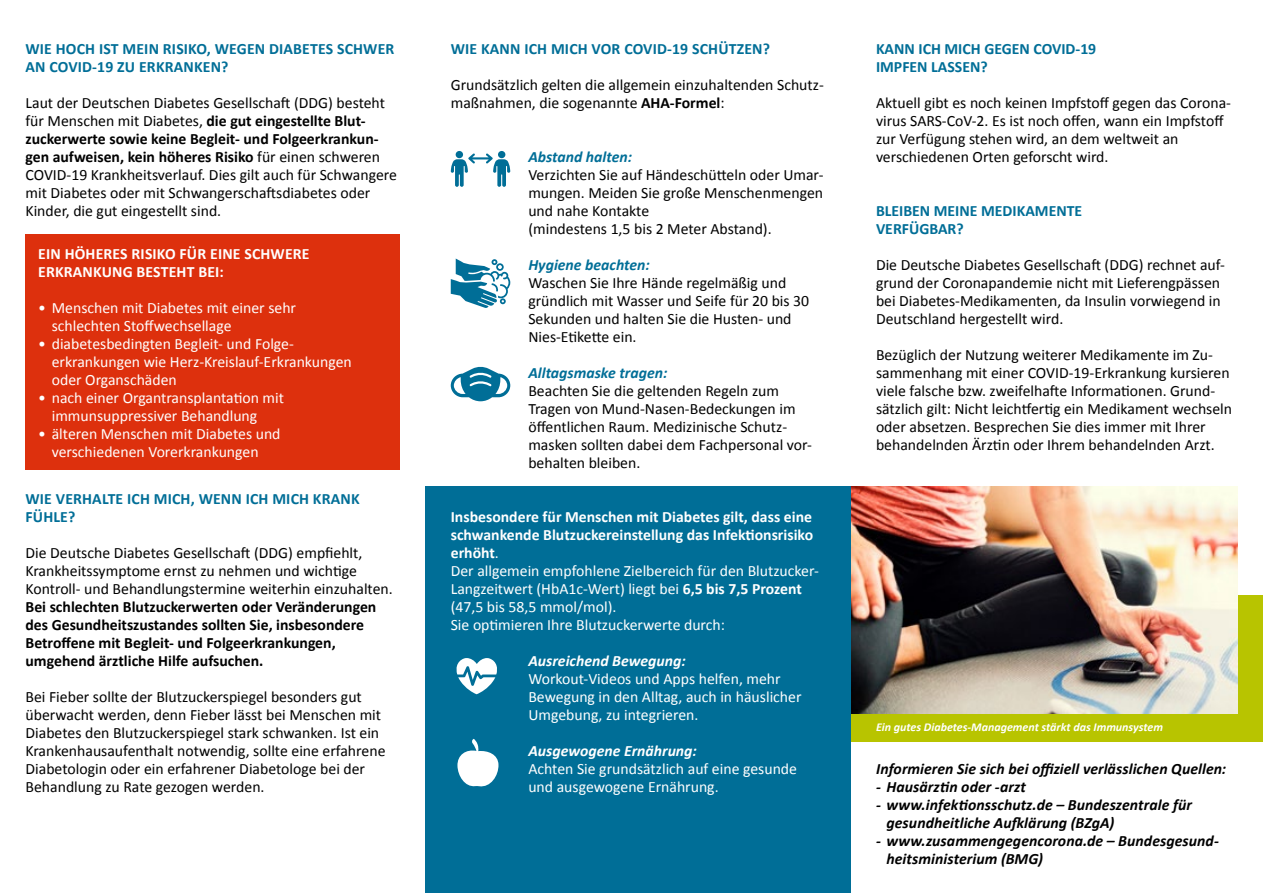
<style>
.page{position:relative;width:1263px;height:893px;background:#fff}
.page>*{position:absolute;margin:0;border:0;box-sizing:border-box;transform-origin:0 0}
.t1{font:15.75px/18px "Calibri";color:#000}
.t2{font:15.75px/18px "Calibri";color:#fff}
.t3{font:700 15.75px/18px "Calibri";letter-spacing:.01em;color:#006e97}
.t4{font:italic 700 15.75px/18px "Calibri";letter-spacing:.005em;color:#000}
.t5{font:700 15.75px/18px "Calibri";color:#000}
.t6{font:700 15.75px/18px "Calibri";letter-spacing:.01em;color:#fff}
.t7{font:italic 700 15.75px "Calibri";color:#006e97}
.t8{font:italic 700 15.75px "Calibri";color:#fff}
.t9{font:italic 700 12px "Calibri";color:#fff}
.s1{font-weight:700}
</style>
<div class="page">
<div style="left:26px;top:234px;width:374px;height:235px;background:#dd300d"></div>
<div style="left:850px;top:595px;width:413px;height:147px;background:#b8c400"></div>
<img style="left:850px;top:486px;width:387px;height:227px">
<div style="left:425px;top:486px;width:425px;height:407px;background:#006e97"></div>
<svg style="left:457px;top:739px;width:42px;height:48px"></svg>
<svg style="left:456px;top:658px;width:41px;height:36px"></svg>
<div style="left:456px;top:151px;width:7px;height:7px;background:#006e97;border-radius:50%"></div>
<div style="left:498px;top:151px;width:7px;height:7px;background:#006e97;border-radius:50%"></div>
<svg style="left:451px;top:153px;width:59px;height:34px"></svg>
<svg style="left:451px;top:366px;width:59px;height:35px"></svg>
<svg style="left:451px;top:259px;width:59px;height:49px"></svg>
<p class="t3" style="left:26px;top:40px;width:370px">WIE HOCH IST MEIN RISIKO, WEGEN DIABETES SCHWER<br>AN COVID-19 ZU ERKRANKEN?</p>
<p class="t1" style="left:26px;top:94px;width:373px">Laut der Deutschen Diabetes Gesellschaft (DDG) besteht für Menschen mit Diabetes, <span class="s1">die gut eingestellte Blut&shy;zuckerwerte sowie keine Begleit- und Folgeerkrankun&shy;gen aufweisen, kein höheres Risiko</span> für einen schweren COVID-19 Krankheitsverlauf. Dies gilt auch für Schwangere mit Diabetes oder mit Schwangerschaftsdiabetes oder Kinder, die gut eingestellt sind.</p>
<p class="t6" style="left:38px;top:244px;width:273px">EIN HÖHERES RISIKO FÜR EINE SCHWERE<br>ERKRANKUNG BESTEHT BEI:</p>
<p class="t2" style="left:52px;top:298px;width:246px;text-indent:-13px">• Menschen mit Diabetes mit einer sehr schlechten Stoffwechsellage</p>
<p class="t2" style="left:52px;top:334px;width:302px;text-indent:-13px">• diabetesbedingten Begleit- und Folge&shy;erkrankungen wie Herz-Kreislauf-Erkrankungen oder Organschäden</p>
<p class="t2" style="left:52px;top:388px;width:234px;text-indent:-13px">• nach einer Organtransplantation mit immunsuppressiver Behandlung</p>
<p class="t2" style="left:38px;top:424px;width:244px;text-align:center">• älteren Menschen mit Diabetes und verschiedenen Vorerkrankungen</p>
<p class="t3" style="left:26px;top:490px;width:336px">WIE VERHALTE ICH MICH, WENN ICH MICH KRANK<br>FÜHLE?</p>
<p class="t1" style="left:26px;top:544px;width:369px">Die Deutsche Diabetes Gesellschaft (DDG) empfiehlt,<br>Krankheitssymptome ernst zu nehmen und wichtige<br>Kontroll- und Behandlungstermine weiterhin einzuhalten.</p>
<p class="t5" style="left:26px;top:598px;width:352px">Bei schlechten Blutzuckerwerten oder Veränderungen des Gesundheitszustandes sollten Sie, insbesondere -Betroffene mit Begleit- und Folgeerkrankungen, umgehend ärztliche Hilfe aufsuchen.</p>
<p class="t1" style="left:26px;top:688px;width:361px">Bei Fieber sollte der Blutzuckerspiegel besonders gut überwacht werden, denn Fieber lässt bei Menschen mit Diabetes den Blutzuckerspiegel stark schwanken. Ist ein Krankenhausaufenthalt notwendig, sollte eine erfahrene Diabetologin oder ein erfahrener Diabetologe bei der Behandlung zu Rate gezogen werden.</p>
<p class="t3" style="left:451px;top:40px;width:321px">WIE KANN ICH MICH VOR COVID-19 SCHÜTZEN?</p>
<p class="t1" style="left:451px;top:76px;width:375px">Grundsätzlich gelten die allgemein einzuhaltenden Schutz&shy;maßnahmen, die sogenannte <span class="s1">AHA-Formel</span>:</p>
<p class="t7" style="left:528px;top:147px;width:105px">Abstand halten:</p>
<p class="t1" style="left:528px;top:166px;width:297px">Verzichten Sie auf Händeschütteln oder Umar&shy;mungen. Meiden Sie große Menschenmengen und nahe Kontakte<br>(mindestens 1,5 bis 2 Meter Abstand).</p>
<p class="t7" style="left:528px;top:255px;width:123px">Hygiene beachten:</p>
<p class="t1" style="left:528px;top:274px;width:282px">Waschen Sie Ihre Hände regelmäßig und gründlich mit Wasser und Seife für 20 bis 30<br>Sekunden und halten Sie die Husten- und Nies-Etikette ein.</p>
<p class="t7" style="left:528px;top:363px;width:140px">Alltagsmaske tragen:</p>
<p class="t1" style="left:528px;top:382px;width:285px">Beachten Sie die geltenden Regeln zum Tragen von Mund-Nasen-Bedeckungen im öffentlichen Raum. Medizinische Schutz&shy;masken sollten dabei dem Fachpersonal vor&shy;behalten bleiben.</p>
<p class="t2" style="left:451px;top:508px;width:370px"><span class="s1">Insbesondere für Menschen mit Diabetes gilt, dass eine schwankende Blutzuckereinstellung das Infektionsrisiko erhöht</span>.<br>Der allgemein empfohlene Zielbereich für den Blutzucker-Langzeitwert (HbA1c-Wert) liegt bei <span class="s1">6,5 bis 7,5 Prozent </span>(47,5 bis 58,5 mmol/mol).<br>Sie optimieren Ihre Blutzuckerwerte durch:</p>
<p class="t8" style="left:528px;top:651px;width:159px">Ausreichend Bewegung:</p>
<p class="t2" style="left:528px;top:670px;width:275px">Workout-Videos und Apps helfen, mehr<br>Bewegung in den Alltag, auch in häuslicher<br>Umgebung, zu integrieren.</p>
<p class="t8" style="left:528px;top:741px;width:170px">Ausgewogene Ernährung:</p>
<p class="t2" style="left:528px;top:760px;width:270px">Achten Sie grundsätzlich auf eine gesunde und ausgewogene Ernährung.</p>
<p class="t3" style="left:876px;top:40px;width:222px">KANN ICH MICH GEGEN COVID-19<br>IMPFEN LASSEN?</p>
<p class="t1" style="left:876px;top:94px;width:355px">Aktuell gibt es noch keinen Impfstoff gegen das Corona&shy;virus SARS-CoV-2. Es ist noch offen, wann ein Impfstoff zur Verfügung stehen wird, an dem weltweit an verschiedenen Orten geforscht wird.</p>
<p class="t3" style="left:876px;top:202px;width:208px">BLEIBEN MEINE MEDIKAMENTE<br>VERFÜGBAR?</p>
<p class="t1" style="left:876px;top:256px;width:350px">Die Deutsche Diabetes Gesellschaft (DDG) rechnet auf&shy;grund der Coronapandemie nicht mit Lieferengpässen bei Diabetes-Medikamenten, da Insulin vorwiegend in Deutschland hergestellt wird.</p>
<p class="t1" style="left:876px;top:346px;width:358px">Bezüglich der Nutzung weiterer Medikamente im Zu&shy;sammenhang mit einer COVID-19-Erkrankung kursieren viele falsche bzw. zweifelhafte Informationen. Grund&shy;sätzlich gilt: Nicht leichtfertig ein Medikament wechseln oder absetzen. Besprechen Sie dies immer mit Ihrer behandelnden Ärztin oder Ihrem behandelnden Arzt.</p>
<p class="t9" style="left:876px;top:719px;width:288px">Ein gutes Diabetes-Management stärkt das Immunsystem</p>
<p class="t4" style="left:876px;top:760px;width:352px">Informieren Sie sich bei offiziell verlässlichen Quellen:</p>
<p class="t4" style="left:876px;top:778px;width:152px">- Hausärztin oder -arzt</p>
<p class="t4" style="left:886px;top:796px;width:307px;text-indent:-11px">- www.infektionsschutz.de – Bundeszentrale für gesundheitliche Aufklärung (BZgA)</p>
<p class="t4" style="left:886px;top:832px;width:334px;text-indent:-11px">- www.zusammengegencorona.de – Bundesgesund&shy;heitsministerium (BMG)</p>
</div>
